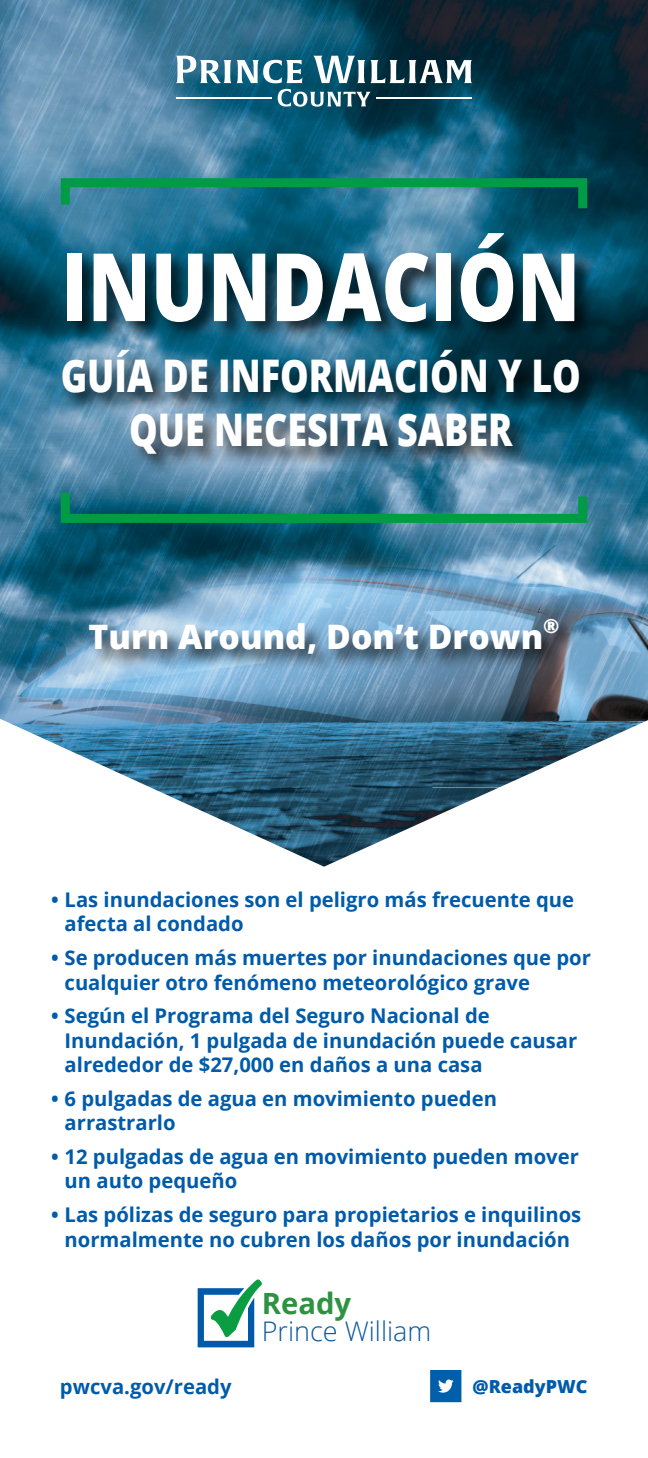
<style>
.page{position:relative;width:648px;height:1458px;background:#fff}
.page>*{position:absolute;margin:0;border:0;box-sizing:border-box;transform-origin:0 0}
.t1{font:800 94.5px "Open Sans";color:#fff;scale:.8 1}
.t2{font:800 45px/54px "Open Sans";color:#fff;text-align:center;scale:.8 1}
.t3{font:800 33.75px "Open Sans";color:#fff}
.t4{font:700 29.25px "Open Sans";color:#2d9341}
.t5{font:300 27px "Open Sans";color:#0a579e}
.t6{font:700 20.25px/24.3px "Open Sans";color:#005baa}
.t7{font:800 19.57px "Open Sans";color:#fff}
.t8{font:800 18px "Open Sans";color:#005baa}
</style>
<div class="page">
<img style="left:0;top:0;width:648px;height:788px">
<img style="left:150px;top:787px;width:349px;height:80px">
<svg style="left:176px;top:56px;width:55px;height:27px"></svg>
<svg style="left:237px;top:60px;width:65px;height:23px"></svg>
<svg style="left:313px;top:56px;width:159px;height:27px"></svg>
<svg style="left:278px;top:89px;width:93px;height:18px"></svg>
<hr style="left:177px;top:97px;width:95px;height:1px;background:#fff">
<hr style="left:377px;top:97px;width:95px;height:1px;background:#fff">
<svg style="left:198px;top:1279px;width:64px;height:68px"></svg>
<svg style="left:430px;top:1370px;width:31px;height:32px"></svg>
<svg style="left:56px;top:174px;width:536px;height:353px;background:#2b7e88"></svg>
<div style="left:59px;top:229px;width:541px;height:246px;background:#000;opacity:.75"></div>
<div style="left:87px;top:617px;width:492px;height:58px;background:#000;opacity:.75"></div>
<p class="t1" style="left:61px;top:215px;width:650px">INUNDACIÓN</p>
<p class="t2" style="left:61px;top:346px;width:652px">GUÍA DE INFORMACIÓN Y LO<br>QUE NECESITA SABER</p>
<p class="t3" style="left:88px;top:612px;width:456px">Turn Around, Don’t Drown</p>
<p class="t7" style="left:543px;top:611px;width:18px">®</p>
<p class="t6" style="left:65px;top:887px;width:511px;text-indent:-14px">• Las inundaciones son el peligro más frecuente que afecta al condado</p>
<p class="t6" style="left:65px;top:945px;width:528px;text-indent:-14px">• Se producen más muertes por inundaciones que por cualquier otro fenómeno meteorológico grave</p>
<p class="t6" style="left:65px;top:1003px;width:514px;text-indent:-14px">• Según el Programa del Seguro Nacional de<br>Inundación, 1 pulgada de inundación puede causar alrededor de $27,000 en daños a una casa</p>
<p class="t6" style="left:65px;top:1086px;width:434px;text-indent:-14px">• 6 pulgadas de agua en movimiento pueden arrastrarlo</p>
<p class="t6" style="left:65px;top:1144px;width:516px;text-indent:-14px">• 12 pulgadas de agua en movimiento pueden mover un auto pequeño</p>
<p class="t6" style="left:51px;top:1202px;width:532px;text-align:center">• Las pólizas de seguro para propietarios e inquilinos normalmente no cubren los daños por inundación</p>
<p class="t4" style="left:262px;top:1282px;width:91px">Ready</p>
<p class="t5" style="left:262px;top:1313px;width:171px">Prince William</p>
<p class="t6" style="left:60px;top:1374px;width:173px">pwcva.gov/ready</p>
<p class="t8" style="left:473px;top:1373px;width:116px">@ReadyPWC</p>
</div>
